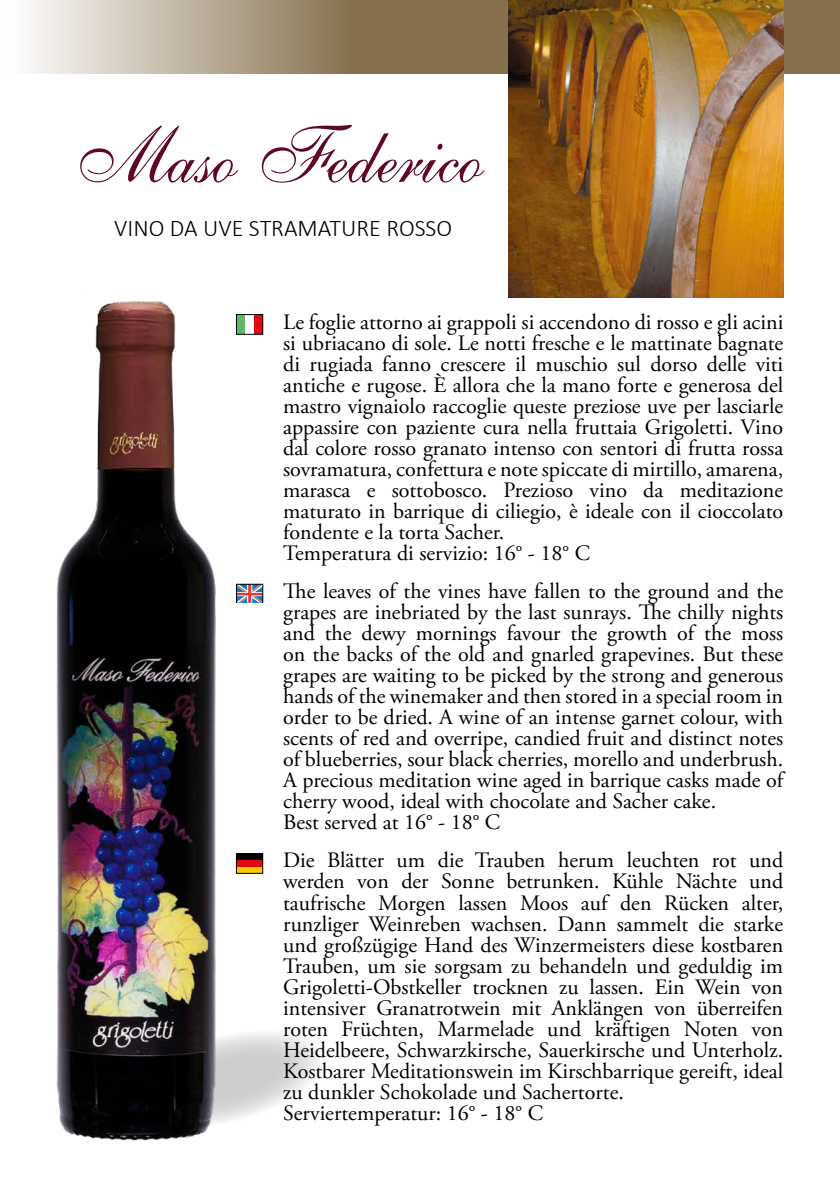
<style>
.page{position:relative;width:840px;height:1191px;background:#fff}
.page>*{position:absolute;margin:0;border:0;box-sizing:border-box;transform-origin:0 0}
.t1{font:80px "Shelley Allegro BT";color:#600724;scale:.92 1}
.t2{font:300 24px "Calibri";color:#000}
.t3{font:22px/21px "Adobe Garamond Pro";color:#000}
</style>
<div class="page">
<svg style="left:30px;top:0;width:809px;height:74px;background:#a8987f"></svg>
<svg style="left:247px;top:1033px;width:72px;height:82px"></svg>
<img style="left:56px;top:301px;width:191px;height:840px">
<img style="left:508px;top:0;width:274px;height:297px">
<svg style="left:235px;top:313px;width:29px;height:23px"></svg>
<div style="left:236px;top:314px;width:9px;height:20px;background:#60b669"></div>
<div style="left:254px;top:314px;width:8px;height:20px;background:#e30613"></div>
<div style="left:236px;top:314px;width:27px;height:20px;border:1px solid #000"></div>
<div style="left:235px;top:582px;width:29px;height:19px;background:#c5c5c5"></div>
<svg style="left:236px;top:584px;width:27px;height:18px"></svg>
<svg style="left:235px;top:852px;width:29px;height:23px"></svg>
<div style="left:236px;top:866px;width:26px;height:7px;background:#fc0"></div>
<div style="left:236px;top:860px;width:26px;height:6px;background:#e30613"></div>
<div style="left:236px;top:853px;width:26px;height:7px;background:#000"></div>
<div style="left:236px;top:853px;width:27px;height:20px;border:1px solid #000"></div>
<h1 class="t1" style="left:73px;top:106px;width:447px">Maso Federico</h1>
<p class="t2" style="left:114px;top:213px;width:339px">VINO DA UVE STRAMATURE ROSSO</p>
<p class="t3" style="left:283px;top:312px;width:501px">Le foglie attorno ai grappoli si accendono di rosso e gli acini si ubriacano di sole. Le notti fresche e le mattinate bagnate di rugiada fanno crescere il muschio sul dorso delle viti antiche e rugose. È allora che la mano forte e generosa del mastro vignaiolo raccoglie queste preziose uve per lasciarle appassire con paziente cura nella fruttaia Grigoletti. Vino dal colore rosso granato intenso con sentori di frutta rossa sovramatura, confettura e note spiccate di mirtillo, amarena, marasca e sottobosco. Prezioso vino da meditazione maturato in barrique di ciliegio, è ideale con il cioccolato fondente e la torta Sacher.<br>Temperatura di servizio: 16° - 18° C</p>
<p class="t3" style="left:283px;top:581px;width:501px">The leaves of the vines have fallen to the ground and the grapes are inebriated by the last sunrays. The chilly nights and the dewy mornings favour the growth of the moss on the backs of the old and gnarled grapevines. But these grapes are waiting to be picked by the strong and generous hands of the winemaker and then stored in a special room in order to be dried. A wine of an intense garnet colour, with scents of red and overripe, candied fruit and distinct notes of blueberries, sour black cherries, morello and underbrush.<br>A precious meditation wine aged in barrique casks made of cherry wood, ideal with chocolate and Sacher cake.<br>Best served at 16° - 18° C</p>
<p class="t3" style="left:283px;top:850px;width:501px">Die Blätter um die Trauben herum leuchten rot und werden von der Sonne betrunken. Kühle Nächte und taufrische Morgen lassen Moos auf den Rücken alter, runzliger Weinreben wachsen. Dann sammelt die starke und großzügige Hand des Winzermeisters diese kostbaren Trauben, um sie sorgsam zu behandeln und geduldig im Grigoletti-Obstkeller trocknen zu lassen. Ein Wein von intensiver Granatrotwein mit Anklängen von überreifen roten Früchten, Marmelade und kräftigen Noten von Heidelbeere, Schwarzkirsche, Sauerkirsche und Unterholz.<br>Kostbarer Meditationswein im Kirschbarrique gereift, ideal zu dunkler Schokolade und Sachertorte.<br>Serviertemperatur: 16° - 18° C</p>
</div>
